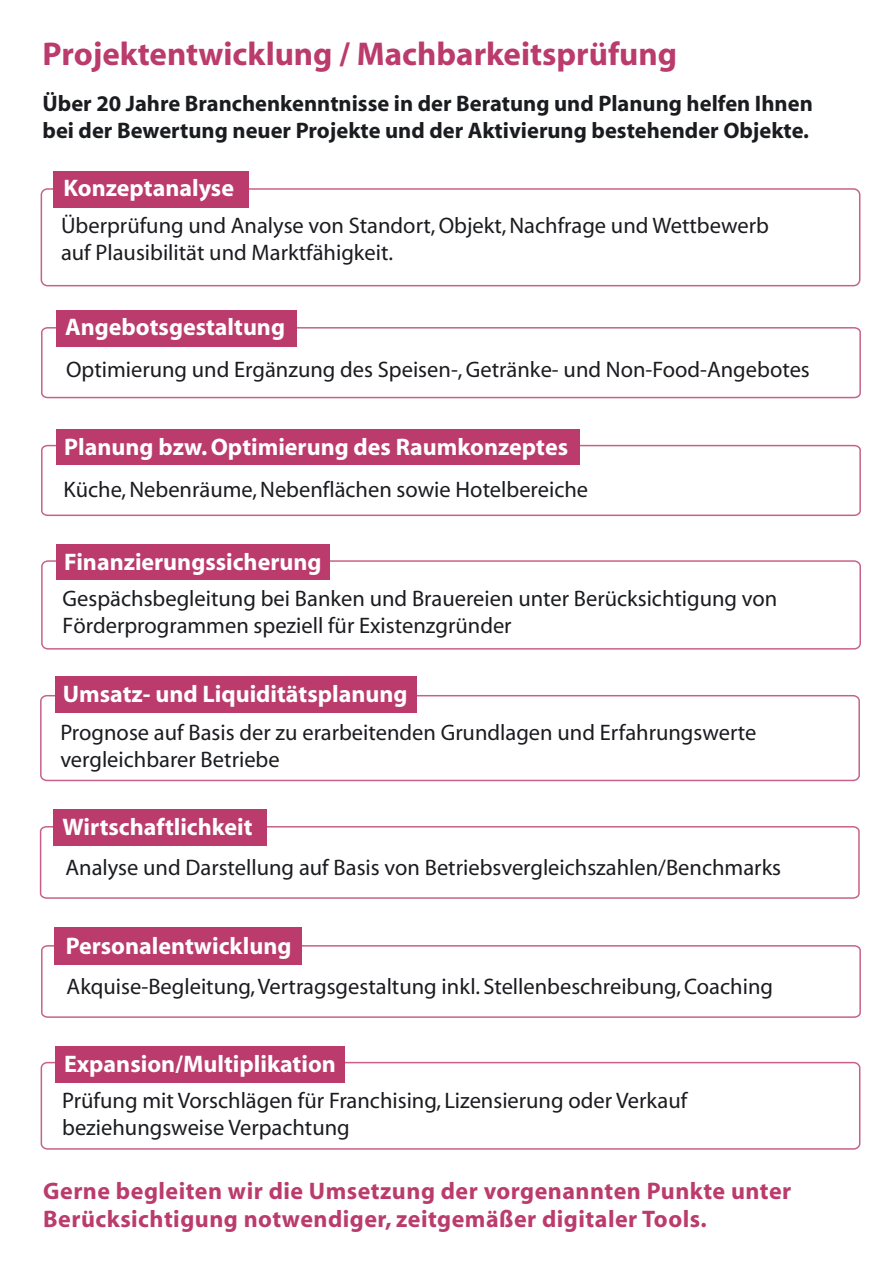
<style>
.page{position:relative;width:893px;height:1263px;background:#fff}
.page>*{position:absolute;margin:0;border:0;box-sizing:border-box;transform-origin:0 0}
.t1{font:700 33px "Myriad";color:#ba3b6c}
.t2{font:700 24px "Myriad";color:#fff}
.t3{font:700 24px/28.8px "Myriad";letter-spacing:.02em;color:#ba3b6c}
.t4{font:22.5px/27px "Myriad";color:#1b1c20}
.t5{font:700 22.5px/27px "Myriad";color:#1b1c20}
</style>
<div class="page">
<svg style="left:41px;top:188px;width:819px;height:98px"></svg>
<div style="left:53px;top:171px;width:196px;height:36px;background:#ba3b6c"></div>
<svg style="left:41px;top:327px;width:820px;height:71px"></svg>
<div style="left:57px;top:310px;width:240px;height:36px;background:#ba3b6c"></div>
<svg style="left:41px;top:560px;width:820px;height:90px"></svg>
<div style="left:56px;top:544px;width:273px;height:36px;background:#ba3b6c"></div>
<svg style="left:41px;top:445px;width:820px;height:71px"></svg>
<div style="left:56px;top:429px;width:524px;height:36px;background:#ba3b6c"></div>
<svg style="left:40px;top:695px;width:820px;height:86px"></svg>
<div style="left:56px;top:676px;width:361px;height:36px;background:#ba3b6c"></div>
<svg style="left:40px;top:826px;width:820px;height:73px"></svg>
<div style="left:53px;top:809px;width:213px;height:36px;background:#ba3b6c"></div>
<svg style="left:41px;top:1062px;width:819px;height:88px"></svg>
<div style="left:55px;top:1046px;width:290px;height:36px;background:#ba3b6c"></div>
<svg style="left:41px;top:945px;width:820px;height:73px"></svg>
<div style="left:55px;top:927px;width:247px;height:37px;background:#ba3b6c"></div>
<h1 class="t1" style="left:43px;top:37px;width:636px">Projektentwicklung / Machbarkeitsprüfung</h1>
<p class="t5" style="left:43px;top:90px;width:772px">Über 20 Jahre Branchenkenntnisse in der Beratung und Planung helfen Ihnen bei der Bewertung neuer Projekte und der Aktivierung bestehender Objekte.</p>
<p class="t2" style="left:64px;top:175px;width:172px">Konzeptanalyse</p>
<p class="t4" style="left:61px;top:213px;width:709px">Überprüfung und Analyse von Standort, Objekt, Nachfrage und Wettbewerb auf Plausibilität und Marktfähigkeit.</p>
<p class="t2" style="left:65px;top:314px;width:221px">Angebotsgestaltung</p>
<p class="t4" style="left:66px;top:357px;width:745px">Optimierung und Ergänzung des Speisen-, Getränke- und Non-Food-Angebotes</p>
<p class="t2" style="left:64px;top:435px;width:505px">Planung bzw. Optimierung des Raumkonzeptes</p>
<p class="t4" style="left:64px;top:477px;width:526px">Küche, Nebenräume, Nebenflächen sowie Hotelbereiche</p>
<p class="t2" style="left:64px;top:549px;width:259px">Finanzierungssicherung</p>
<p class="t4" style="left:63px;top:586px;width:716px">Gespächsbegleitung bei Banken und Brauereien unter Berücksichtigung von<br>Förderprogrammen speziell für Existenzgründer</p>
<p class="t2" style="left:63px;top:681px;width:346px">Umsatz- und Liquiditätsplanung</p>
<p class="t4" style="left:60px;top:720px;width:698px">Prognose auf Basis der zu erarbeitenden Grundlagen und Erfahrungswerte vergleichbarer Betriebe</p>
<p class="t2" style="left:62px;top:815px;width:192px">Wirtschaftlichkeit</p>
<p class="t4" style="left:65px;top:855px;width:717px">Analyse und Darstellung auf Basis von Betriebsvergleichszahlen/Benchmarks</p>
<p class="t2" style="left:66px;top:934px;width:227px">Personalentwicklung</p>
<p class="t4" style="left:67px;top:974px;width:708px">Akquise-Begleitung, Vertragsgestaltung inkl. Stellenbeschreibung, Coaching</p>
<p class="t2" style="left:64px;top:1052px;width:273px">Expansion/Multiplikation</p>
<p class="t4" style="left:62px;top:1088px;width:627px">Prüfung mit Vorschlägen für Franchising, Lizensierung oder Verkauf beziehungsweise Verpachtung</p>
<p class="t3" style="left:43px;top:1177px;width:750px">Gerne begleiten wir die Umsetzung der vorgenannten Punkte unter<br>Berücksichtigung notwendiger, zeitgemäßer digitaler Tools.</p>
</div>
